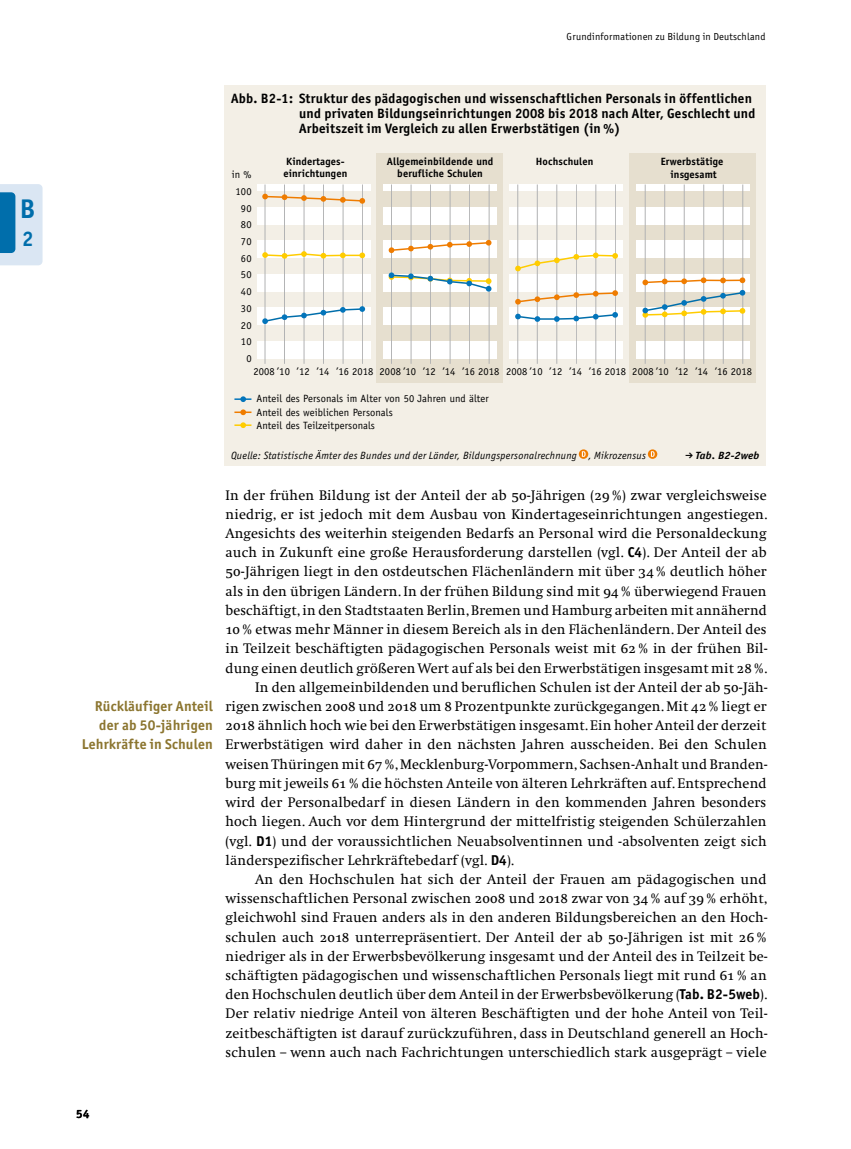
<style>
.page{position:relative;width:851px;height:1149px;background:#fff}
.page>*{position:absolute;margin:0;border:0;box-sizing:border-box;transform-origin:0 0}
.t1{font:700 27px "Officina Sans";color:#006eab}
.t2{font:700 21px "Officina Sans";color:#006eab}
.t3{font:14.25px/19.2px "Swift O";letter-spacing:.01em;color:#000;text-align:justify}
.t4{font:700 14.25px/19.2px "Officina Sans";letter-spacing:.015em;color:#8b752f;text-align:right}
.t5{font:700 13.5px/15px "Officina Sans";letter-spacing:.02em;color:#000}
.t6{font:700 12px "Officina Sans";color:#000}
.t7{font:10.5px/16.8px "Officina Sans";letter-spacing:.01em;color:#000;text-align:right}
.t8{font:700 10.5px/12px "Officina Sans";letter-spacing:.01em;color:#000;text-align:center}
.t9{font:italic 10.5px "Officina Sans";letter-spacing:.025em;color:#000}
.t10{font:italic 700 10.5px "Officina Sans";letter-spacing:.015em;color:#000;scale:1.09 1}
.t11{font:10.2px "Officina Sans";letter-spacing:.02em;color:#000}
.s1{font-family:"Officina Sans";font-weight:700}
</style>
<div class="page">
<svg style="left:0;top:184px;width:43px;height:81px;background:#a0c6df"></svg>
<div style="left:225px;top:85px;width:540px;height:380px;background:#f3efe6"></div>
<svg style="left:578px;top:449px;width:10px;height:9px"></svg>
<svg style="left:581px;top:451px;width:4px;height:5px"></svg>
<svg style="left:647px;top:449px;width:10px;height:9px"></svg>
<svg style="left:650px;top:451px;width:4px;height:5px"></svg>
<div style="left:376px;top:153px;width:126px;height:229px;background:#e6dfcf"></div>
<div style="left:629px;top:153px;width:126px;height:229px;background:#e6dfcf"></div>
<div style="left:257px;top:341px;width:113px;height:17px;background:#fff"></div>
<div style="left:257px;top:307px;width:113px;height:18px;background:#fff"></div>
<div style="left:257px;top:274px;width:113px;height:17px;background:#fff"></div>
<div style="left:257px;top:241px;width:113px;height:17px;background:#fff"></div>
<div style="left:257px;top:207px;width:113px;height:17px;background:#fff"></div>
<div style="left:257px;top:184px;width:113px;height:7px;background:#fff"></div>
<div style="left:383px;top:341px;width:113px;height:17px;background:#fff"></div>
<div style="left:383px;top:307px;width:113px;height:18px;background:#fff"></div>
<div style="left:383px;top:274px;width:113px;height:17px;background:#fff"></div>
<div style="left:383px;top:241px;width:113px;height:17px;background:#fff"></div>
<div style="left:383px;top:207px;width:113px;height:17px;background:#fff"></div>
<div style="left:383px;top:184px;width:113px;height:7px;background:#fff"></div>
<div style="left:509px;top:341px;width:113px;height:17px;background:#fff"></div>
<div style="left:509px;top:307px;width:113px;height:18px;background:#fff"></div>
<div style="left:509px;top:274px;width:113px;height:17px;background:#fff"></div>
<div style="left:509px;top:241px;width:113px;height:17px;background:#fff"></div>
<div style="left:509px;top:207px;width:113px;height:17px;background:#fff"></div>
<div style="left:509px;top:184px;width:113px;height:7px;background:#fff"></div>
<hr style="left:265px;top:184px;width:1px;height:180px;background:#b1b2b3">
<hr style="left:284px;top:184px;width:1px;height:180px;background:#b1b2b3">
<hr style="left:304px;top:184px;width:1px;height:180px;background:#b1b2b3">
<hr style="left:323px;top:184px;width:1px;height:180px;background:#b1b2b3">
<hr style="left:343px;top:184px;width:1px;height:180px;background:#b1b2b3">
<hr style="left:362px;top:184px;width:1px;height:180px;background:#b1b2b3">
<hr style="left:517px;top:184px;width:1px;height:180px;background:#b1b2b3">
<hr style="left:537px;top:184px;width:1px;height:180px;background:#b1b2b3">
<hr style="left:556px;top:184px;width:1px;height:180px;background:#b1b2b3">
<hr style="left:576px;top:184px;width:1px;height:180px;background:#b1b2b3">
<hr style="left:595px;top:184px;width:1px;height:180px;background:#b1b2b3">
<hr style="left:615px;top:184px;width:1px;height:180px;background:#b1b2b3">
<hr style="left:391px;top:184px;width:1px;height:180px;background:#b1b2b3">
<hr style="left:410px;top:184px;width:1px;height:180px;background:#b1b2b3">
<hr style="left:430px;top:184px;width:1px;height:180px;background:#b1b2b3">
<hr style="left:449px;top:184px;width:1px;height:180px;background:#b1b2b3">
<hr style="left:469px;top:184px;width:1px;height:180px;background:#b1b2b3">
<hr style="left:488px;top:184px;width:1px;height:180px;background:#b1b2b3">
<svg style="left:234px;top:396px;width:17px;height:6px"></svg>
<svg style="left:234px;top:409px;width:17px;height:6px"></svg>
<svg style="left:234px;top:422px;width:17px;height:6px"></svg>
<div style="left:636px;top:341px;width:114px;height:17px;background:#fff"></div>
<div style="left:636px;top:307px;width:114px;height:18px;background:#fff"></div>
<div style="left:636px;top:274px;width:114px;height:17px;background:#fff"></div>
<div style="left:636px;top:241px;width:114px;height:17px;background:#fff"></div>
<div style="left:636px;top:207px;width:114px;height:17px;background:#fff"></div>
<div style="left:636px;top:184px;width:114px;height:7px;background:#fff"></div>
<hr style="left:644px;top:184px;width:1px;height:180px;background:#b1b2b3">
<hr style="left:664px;top:184px;width:1px;height:180px;background:#b1b2b3">
<hr style="left:683px;top:184px;width:1px;height:180px;background:#b1b2b3">
<hr style="left:703px;top:184px;width:1px;height:180px;background:#b1b2b3">
<hr style="left:722px;top:184px;width:1px;height:180px;background:#b1b2b3">
<hr style="left:742px;top:184px;width:1px;height:180px;background:#b1b2b3">
<hr style="left:323px;top:254px;width:20px;height:2px;background:#fc0">
<svg style="left:262px;top:251px;width:64px;height:8px"></svg>
<svg style="left:340px;top:252px;width:25px;height:6px"></svg>
<svg style="left:262px;top:194px;width:103px;height:10px"></svg>
<svg style="left:262px;top:306px;width:103px;height:18px"></svg>
<svg style="left:388px;top:240px;width:103px;height:13px"></svg>
<svg style="left:388px;top:272px;width:103px;height:19px"></svg>
<svg style="left:515px;top:252px;width:103px;height:19px"></svg>
<svg style="left:515px;top:290px;width:103px;height:14px"></svg>
<svg style="left:515px;top:312px;width:103px;height:10px"></svg>
<svg style="left:642px;top:277px;width:103px;height:40px"></svg>
<p class="t1" style="left:20px;top:191px;width:17px">B</p>
<p class="t2" style="left:22px;top:226px;width:13px">2</p>
<p class="t11" style="left:566px;top:30px;width:200px">Grundinformationen zu Bildung in Deutschland</p>
<h4 class="t4" style="left:82px;top:696px;width:132px">Rückläufiger Anteil der ab 50-jährigen<br>Lehrkräfte in Schulen</h4>
<p class="t5" style="left:299px;top:90px;width:457px;text-indent:-68px">Abb. B2-1: Struktur des pädagogischen und wissenschaftlichen Personals in öf fentlichen und privaten Bildungseinr ichtungen 2008 bis 2018 nach Alter, Geschlecht und<br>Arbeitszeit im Vergleich zu allen Er werbstätigen (in %)</p>
<p class="t7" style="left:232px;top:166px;width:21px">in %<br>100<br>90<br>80<br>70<br>60<br>50<br>40<br>30<br>20<br>10<br>0</p>
<p class="t8" style="left:283px;top:155px;width:65px;text-align:left">Kindertages&shy;einrichtungen</p>
<p class="t8" style="left:387px;top:155px;width:108px">Allgemeinbildende und berufliche Schulen</p>
<p class="t8" style="left:536px;top:155px;width:59px">Hochschulen</p>
<p class="t8" style="left:660px;top:154px;width:64px;line-height:13.5px">Erwerbstätige insgesamt</p>
<p class="t7" style="left:253px;top:363px;width:121px">2008 ’10 ’12 ’14 ’16 2018</p>
<p class="t7" style="left:379px;top:363px;width:121px">2008 ’10 ’12 ’14 ’16 2018</p>
<p class="t7" style="left:506px;top:363px;width:121px">2008 ’10 ’12 ’14 ’16 2018</p>
<p class="t7" style="left:632px;top:363px;width:121px">2008 ’10 ’12 ’14 ’16 2018</p>
<p class="t7" style="left:256px;top:392px;width:234px;line-height:13.5px;text-align:left">Anteil des Personals im Alter von 50 Jahren und älter<br>Anteil des weiblichen Personals<br>Anteil des Teilzeitpersonals</p>
<p class="t9" style="left:231px;top:449px;width:416px">Quelle: Statistische Ämter des Bundes und der Länder, Bildungspersonalrechnung , Mikrozensus</p>
<p class="t10" style="left:695px;top:449px;width:60px">Tab. B2-2web</p>
<p class="t3" style="left:225px;top:485px;width:543px">In der frühen Bildung ist der Anteil der ab 50-Jährigen (29 %) zwar vergleichsweise niedrig, er ist jedoch mit dem Ausbau von Kindertageseinrichtungen angestiegen.<br>Angesichts des weiterhin steigenden Bedarfs an Personal wird die Personaldeckung auch in Zukunft eine große Herausforderung darstellen (vgl. <span class="s1">C4</span>). Der Anteil der ab 50-Jährigen liegt in den ostdeutschen Flächenländern mit über 34 % deutlich höher als in den übrigen Ländern. In der frühen Bildung sind mit 94 % überwiegend Frauen beschäftigt, in den Stadtstaaten Berlin, Bremen und Hamburg arbeiten mit annähernd 10 % etwas mehr Männer in diesem Bereich als in den Flächenländern. Der Anteil des in Teilzeit beschäftigten pädagogischen Personals weist mit 62 % in der frühen Bil&shy;dung einen deutlich größeren Wert auf als bei den Erwerbstätigen insgesamt mit 28%.</p>
<p class="t3" style="left:225px;top:677px;width:543px;text-indent:30px">In den allgemeinbildenden und beruflichen Schulen ist der Anteil der ab 50-Jäh&shy;rigen zwischen 2008 und 2018 um 8 Prozentpunkte zurückgegangen. Mit 42 % liegt er 2018 ähnlich hoch wie bei den Erwerbstätigen insgesamt. Ein hoher Anteil der derzeit Erwerbstätigen wird daher in den nächsten Jahren ausscheiden. Bei den Schulen weisen Thüringen mit 67 %, Mecklenburg-Vorpommern, Sachsen-Anhalt und Branden&shy;burg mit jeweils 61 % die höchsten Anteile von älteren Lehrkräften auf. Entsprechend wird der Personalbedarf in diesen Ländern in den kommenden Jahren besonders hoch liegen. Auch vor dem Hintergrund der mittelfristig steigenden Schülerzahlen (vgl. <span class="s1">D1</span>) und der voraussichtlichen Neuabsolventinnen und -absolventen zeigt sich länderspezifischer Lehrkräftebedarf (vgl. <span class="s1">D4</span>).</p>
<p class="t3" style="left:225px;top:869px;width:543px;text-indent:30px">An den Hochschulen hat sich der Anteil der Frauen am pädagogischen und wissenschaftlichen Personal zwischen 2008 und 2018 zwar von 34 % auf 39 % erhöht, gleichwohl sind Frauen anders als in den anderen Bildungsbereichen an den Hoch&shy;schulen auch 2018 unterrepräsentiert. Der Anteil der ab 50-Jährigen ist mit 26 % niedriger als in der Erwerbsbevölkerung insgesamt und der Anteil des in Teilzeit be&shy;schäftigten pädagogischen und wissenschaftlichen Personals liegt mit rund 61 % an den Hochschulen deutlich über dem Anteil in der Erwerbsbevölkerung (<span class="s1">Tab. B2-5web</span>).<br>Der relativ niedrige Anteil von älteren Beschäftigten und der hohe Anteil von Teil&shy;zeitbeschäftigten ist darauf zurückzuführen, dass in Deutschland generell an Hoch&shy;schulen – wenn auch nach Fachrichtungen unterschiedlich stark ausgeprägt – viele</p>
<p class="t6" style="left:76px;top:1105px;width:15px">54</p>
</div>
